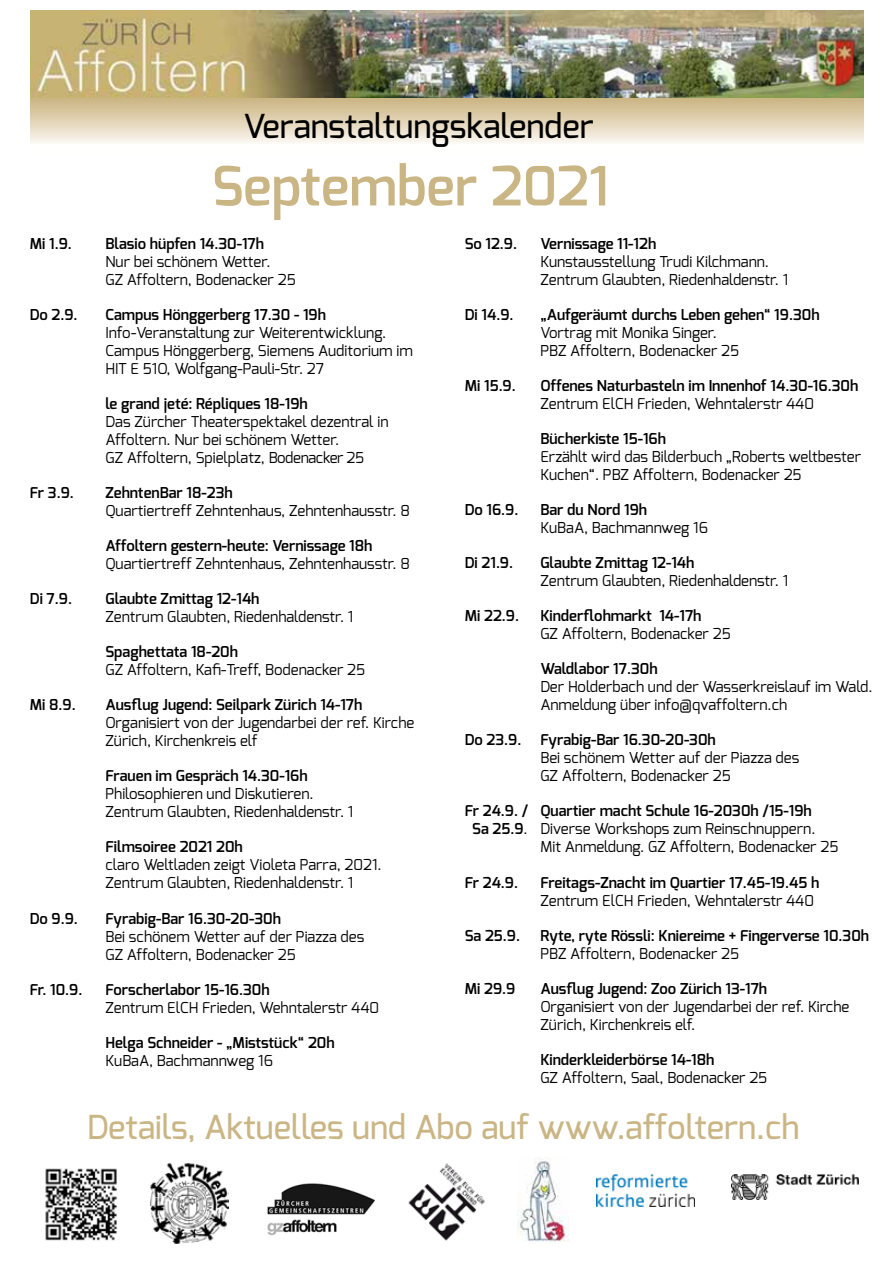
<style>
.page{position:relative;width:893px;height:1263px;background:#fff}
.page>*{position:absolute;margin:0;border:0;box-sizing:border-box;transform-origin:0 0}
.t1{font:600 54px "Exo";color:#cab584}
.t2{font:500 33px "Exo";color:#cab584}
.t3{font:500 33px "Exo";color:#000}
.t4{font:15px/18px "Exo";color:#000}
.t5{font:600 15px "Exo";color:#000}
.s1{font-weight:600}
</style>
<div class="page">
<div style="left:30px;top:95px;width:834px;height:61px;background:linear-gradient(to bottom,#bea973,#fff)"></div>
<img style="left:30px;top:10px;width:834px;height:87px">
<img style="left:45px;top:1168px;width:72px;height:73px">
<img style="left:150px;top:1163px;width:78px;height:80px">
<img style="left:267px;top:1183px;width:107px;height:53px">
<img style="left:408px;top:1163px;width:77px;height:78px">
<img style="left:517px;top:1159px;width:52px;height:83px">
<img style="left:596px;top:1174px;width:98px;height:33px">
<img style="left:732px;top:1174px;width:126px;height:26px">
<h2 class="t3" style="left:243px;top:105px;width:352px">Veranstaltungskalender</h2>
<h1 class="t1" style="left:212px;top:151px;width:398px">September 2021</h1>
<p class="t5" style="left:465px;top:234px;width:54px">So 12.9.</p>
<p class="t5" style="left:540px;top:234px;width:117px">Vernissage 11-12h</p>
<p class="t4" style="left:540px;top:253px;width:249px">Kunstausstellung Trudi Kilchmann.<br>Zentrum Glaubten, Riedenhaldenstr. 1</p>
<p class="t5" style="left:465px;top:305px;width:50px">Di 14.9.</p>
<p class="t5" style="left:540px;top:305px;width:281px">„Aufgeräumt durchs Leben gehen“ 19.30h</p>
<p class="t4" style="left:540px;top:324px;width:200px">Vortrag mit Monika Singer.<br>PBZ Affoltern, Bodenacker 25</p>
<p class="t5" style="left:465px;top:376px;width:53px">Mi 15.9.</p>
<p class="t5" style="left:540px;top:376px;width:319px">Offenes Naturbasteln im Innenhof 14.30-16.30h</p>
<p class="t4" style="left:540px;top:395px;width:275px">Zentrum ElCH Frieden, Wehntalerstr 440</p>
<p class="t5" style="left:540px;top:429px;width:127px">Bücherkiste 15-16h</p>
<p class="t4" style="left:540px;top:448px;width:322px">Erzählt wird das Bilderbuch „Roberts weltbester<br>Kuchen“. PBZ Affoltern, Bodenacker 25</p>
<p class="t5" style="left:465px;top:500px;width:55px">Do 16.9.</p>
<p class="t5" style="left:540px;top:500px;width:108px">Bar du Nord 19h</p>
<p class="t4" style="left:540px;top:519px;width:169px">KuBaA, Bachmannweg 16</p>
<p class="t5" style="left:465px;top:553px;width:50px">Di 21.9.</p>
<p class="t5" style="left:540px;top:553px;width:155px">Glaubte Zmittag 12-14h</p>
<p class="t4" style="left:540px;top:572px;width:249px">Zentrum Glaubten, Riedenhaldenstr. 1</p>
<p class="t5" style="left:465px;top:606px;width:56px">Mi 22.9.</p>
<p class="t5" style="left:540px;top:606px;width:163px">Kinderflohmarkt 14-17h</p>
<p class="t4" style="left:540px;top:625px;width:192px">GZ Affoltern, Bodenacker 25</p>
<p class="t5" style="left:540px;top:659px;width:119px">Waldlabor 17.30h</p>
<p class="t4" style="left:540px;top:678px;width:334px">Der Holderbach und der Wasserkreislauf im Wald.<br>Anmeldung über info@qvaffoltern.ch</p>
<p class="t5" style="left:465px;top:730px;width:58px">Do 23.9.</p>
<p class="t5" style="left:540px;top:730px;width:177px">Fyrabig-Bar 16.30-20-30h</p>
<p class="t4" style="left:540px;top:749px;width:260px">Bei schönem Wetter auf der Piazza des<br>GZ Affoltern, Bodenacker 25</p>
<p class="t5" style="left:465px;top:801px;width:348px">Fr 24.9. / Quartier macht Schule 16-2030h /15-19h</p>
<p class="t4" style="left:472px;top:820px;width:345px"><span class="s1">Sa 25.9</span>. Diverse Workshops zum Reinschnuppern.</p>
<p class="t4" style="left:540px;top:838px;width:299px">Mit Anmeldung. GZ Affoltern, Bodenacker 25</p>
<p class="t5" style="left:465px;top:872px;width:55px">Fr 24.9.</p>
<p class="t5" style="left:540px;top:872px;width:280px">Freitags-Znacht im Quartier 17.45-19.45 h</p>
<p class="t4" style="left:540px;top:891px;width:275px">Zentrum ElCH Frieden, Wehntalerstr 440</p>
<p class="t5" style="left:465px;top:925px;width:57px">Sa 25.9.</p>
<p class="t5" style="left:540px;top:925px;width:330px">Ryte, ryte Rössli: Kniereime + Fingerverse 10.30h</p>
<p class="t4" style="left:540px;top:944px;width:200px">PBZ Affoltern, Bodenacker 25</p>
<p class="t5" style="left:465px;top:978px;width:52px">Mi 29.9</p>
<p class="t5" style="left:540px;top:978px;width:228px">Ausflug Jugend: Zoo Zürich 13-17h</p>
<p class="t4" style="left:540px;top:997px;width:310px">Organisiert von der Jugendarbei der ref. Kirche<br>Zürich, Kirchenkreis elf.</p>
<p class="t5" style="left:540px;top:1049px;width:175px">Kinderkleiderbörse 14-18h</p>
<p class="t4" style="left:540px;top:1068px;width:228px">GZ Affoltern, Saal, Bodenacker 25</p>
<h2 class="t2" style="left:87px;top:1106px;width:714px">Details, Aktuelles und Abo auf www.affoltern.ch</h2>
<p class="t5" style="left:30px;top:234px;width:44px">Mi 1.9.</p>
<p class="t5" style="left:105px;top:234px;width:160px">Blasio hüpfen 14.30-17h</p>
<p class="t4" style="left:105px;top:253px;width:192px">Nur bei schönem Wetter.<br>GZ Affoltern, Bodenacker 25</p>
<p class="t5" style="left:30px;top:305px;width:49px">Do 2.9.</p>
<p class="t5" style="left:105px;top:305px;width:222px">Campus Hönggerberg 17.30 - 19h</p>
<p class="t4" style="left:105px;top:324px;width:309px">Info-Veranstaltung zur Weiterentwicklung.<br>Campus Hönggerberg, Siemens Auditorium im<br>HIT E 51O, Wolfgang-Pauli-Str. 27</p>
<p class="t5" style="left:105px;top:394px;width:204px">le grand jeté: Répliques 18-19h</p>
<p class="t4" style="left:105px;top:413px;width:285px">Das Zürcher Theaterspektakel dezentral in<br>Affoltern. Nur bei schönem Wetter.<br>GZ Affoltern, Spielplatz, Bodenacker 25</p>
<p class="t5" style="left:30px;top:483px;width:46px">Fr 3.9.</p>
<p class="t5" style="left:105px;top:483px;width:129px">ZehntenBar 18-23h</p>
<p class="t4" style="left:105px;top:502px;width:306px">Quartiertreff Zehntenhaus, Zehntenhausstr. 8</p>
<p class="t5" style="left:105px;top:536px;width:268px">Affoltern gestern-heute: Vernissage 18h</p>
<p class="t4" style="left:105px;top:555px;width:306px">Quartiertreff Zehntenhaus, Zehntenhausstr. 8</p>
<p class="t5" style="left:30px;top:589px;width:44px">Di 7.9.</p>
<p class="t5" style="left:105px;top:589px;width:155px">Glaubte Zmittag 12-14h</p>
<p class="t4" style="left:105px;top:608px;width:249px">Zentrum Glaubten, Riedenhaldenstr. 1</p>
<p class="t5" style="left:105px;top:642px;width:134px">Spaghettata 18-20h</p>
<p class="t4" style="left:105px;top:661px;width:261px">GZ Affoltern, Kafi-Treff, Bodenacker 25</p>
<p class="t5" style="left:30px;top:695px;width:48px">Mi 8.9.</p>
<p class="t5" style="left:105px;top:695px;width:258px">Ausflug Jugend: Seilpark Zürich 14-17h</p>
<p class="t4" style="left:105px;top:714px;width:310px">Organisiert von der Jugendarbei der ref. Kirche<br>Zürich, Kirchenkreis elf</p>
<p class="t5" style="left:105px;top:766px;width:204px">Frauen im Gespräch 14.30-16h</p>
<p class="t4" style="left:105px;top:785px;width:249px">Philosophieren und Diskutieren.<br>Zentrum Glaubten, Riedenhaldenstr. 1</p>
<p class="t5" style="left:105px;top:837px;width:139px">Filmsoiree 2021 20h</p>
<p class="t4" style="left:105px;top:856px;width:278px">claro Weltladen zeigt Violeta Parra, 2021.<br>Zentrum Glaubten, Riedenhaldenstr. 1</p>
<p class="t5" style="left:30px;top:908px;width:50px">Do 9.9.</p>
<p class="t5" style="left:105px;top:908px;width:177px">Fyrabig-Bar 16.30-20-30h</p>
<p class="t4" style="left:105px;top:927px;width:260px">Bei schönem Wetter auf der Piazza des<br>GZ Affoltern, Bodenacker 25</p>
<p class="t5" style="left:30px;top:979px;width:54px">Fr. 10.9.</p>
<p class="t5" style="left:105px;top:979px;width:166px">Forscherlabor 15-16.30h</p>
<p class="t4" style="left:105px;top:998px;width:275px">Zentrum ElCH Frieden, Wehntalerstr 440</p>
<p class="t5" style="left:105px;top:1032px;width:231px">Helga Schneider - „Miststück“ 20h</p>
<p class="t4" style="left:105px;top:1051px;width:169px">KuBaA, Bachmannweg 16</p>
</div>
